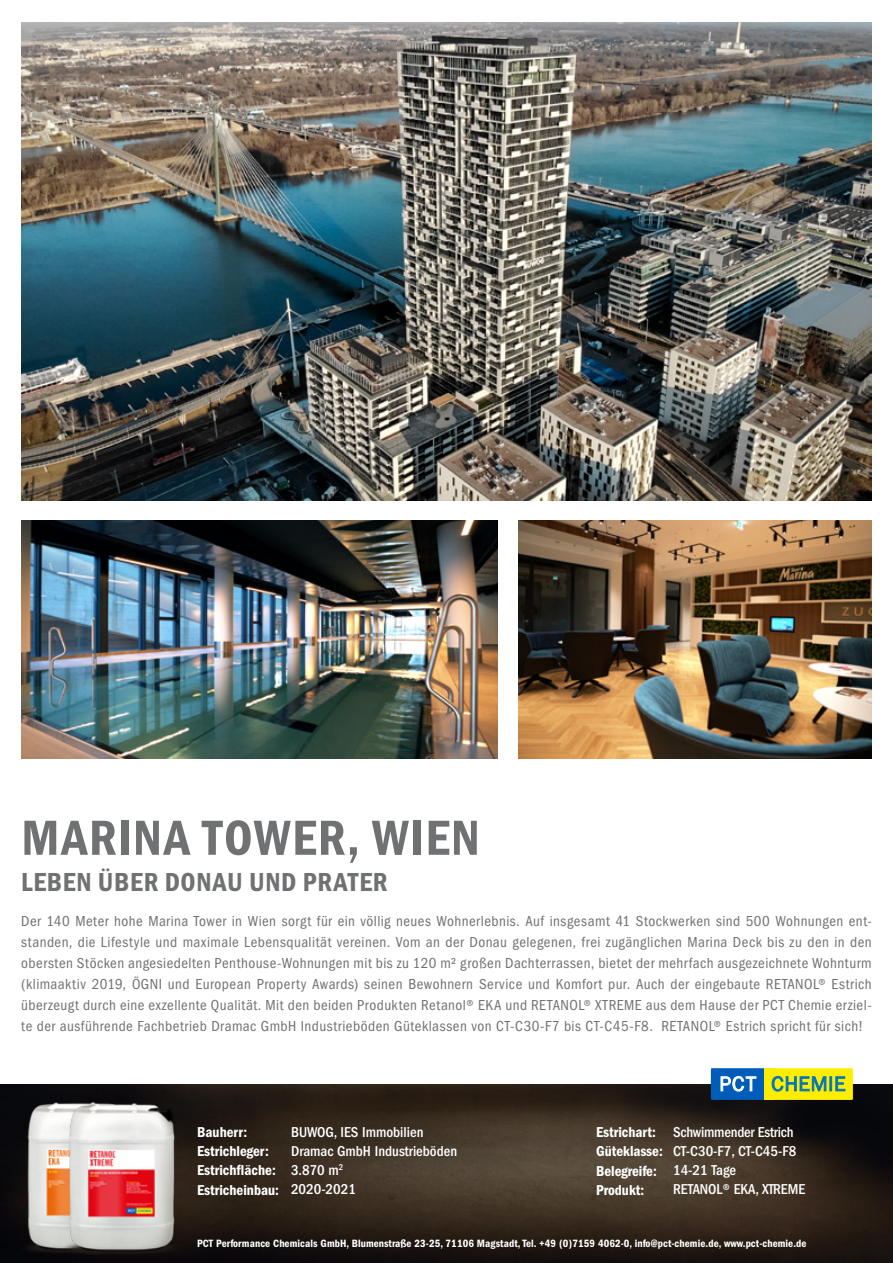
<style>
.page{position:relative;width:893px;height:1263px;background:#fff}
.page>*{position:absolute;margin:0;border:0;box-sizing:border-box;transform-origin:0 0}
.t1{font:51px "Franklin Gothic URW Con Dem";letter-spacing:.025em;color:#707172}
.t2{font:27px "Franklin Gothic URW Con Dem";letter-spacing:.025em;color:#707172}
.t3{font:condensed 15px/21px "Franklin Gothic LT Pro";letter-spacing:.035em;color:#707172;text-align:justify}
.t4{font:500 condensed 14.85px/19px "Franklin Gothic LT Pro";color:#fff}
.t5{font:14.85px/19px "Franklin Gothic LT Pro Cn Dm";color:#fff}
.t6{font:10.95px "Franklin Gothic LT Pro Cn Dm";letter-spacing:.01em;color:#fff}
</style>
<div class="page">
<img style="left:271px;top:1084px;width:622px;height:179px">
<div style="left:711px;top:1068px;width:57px;height:32px;background:#005cb9"></div>
<div style="left:764px;top:1068px;width:89px;height:32px;background:#ffed00"></div>
<svg style="left:720px;top:1076px;width:37px;height:16px"></svg>
<svg style="left:771px;top:1076px;width:56px;height:16px"></svg>
<div style="left:829px;top:1076px;width:3px;height:15px;background:#0076bd;border:1px solid #0076bd"></div>
<svg style="left:835px;top:1076px;width:11px;height:15px"></svg>
<img style="left:21px;top:520px;width:476px;height:238px">
<img style="left:21px;top:22px;width:851px;height:478px">
<img style="left:519px;top:520px;width:353px;height:238px">
<img style="left:0;top:1084px;width:271px;height:179px">
<h1 class="t1" style="left:21px;top:804px;width:460px">MARINA TOWER, WIEN</h1>
<h2 class="t2" style="left:21px;top:864px;width:368px">LEBEN ÜBER DONAU UND PRATER</h2>
<p class="t3" style="left:21px;top:910px;width:852px">Der 140 Meter hohe Marina Tower in Wien sorgt für ein völlig neues Wohnerlebnis. Auf insgesamt 41 Stockwerken sind 500 Wohnungen ent&shy;standen, die Lifestyle und maximale Lebensqualität vereinen. Vom an der Donau gelegenen, frei zugänglichen Marina Deck bis zu den in den obersten Stöcken angesiedelten Penthouse-Wohnungen mit bis zu 120 m² großen Dachterrassen, bietet der mehrfach ausgezeichnete Wohnturm (klimaaktiv 2019, ÖGNI und European Property Awards) seinen Bewohnern Service und Komfort pur. Auch der eingebaute RETANOL® Estrich überzeugt durch eine exzellente Qualität. Mit den beiden Produkten Retanol® EKA und RETANOL® XTREME aus dem Hause der PCT Chemie erziel&shy;te der ausführende Fachbetrieb Dramac GmbH Industrieböden Güteklassen von CT-C30-F7 bis CT-C45-F8. RETANOL® Estrich spricht für sich!</p>
<p class="t5" style="left:197px;top:1123px;width:83px">Bauherr:<br>Estrichleger:<br>Estrichfläche:<br>Estricheinbau:</p>
<p class="t5" style="left:596px;top:1123px;width:68px">Estrichart:<br>Güteklasse:<br>Belegreife:<br>Produkt:</p>
<p class="t4" style="left:673px;top:1123px;width:134px">Schwimmender Estrich<br>CT-C30-F7, CT-C45-F8<br>14-21 Tage<br>RETANOL® EKA, XTREME</p>
<p class="t4" style="left:291px;top:1123px;width:168px">BUWOG, IES Immobilien<br>Dramac GmbH Industrieböden<br>3.870 m<sup>2<br></sup>2020-2021</p>
<p class="t6" style="left:197px;top:1237px;width:611px">PCT Performance Chemicals GmbH, Blumenstraße 23-25, 71106 Magstadt, Tel. +49 (0)7159 4062-0, info@pct-chemie.de, www.pct-chemie.de</p>
</div>
